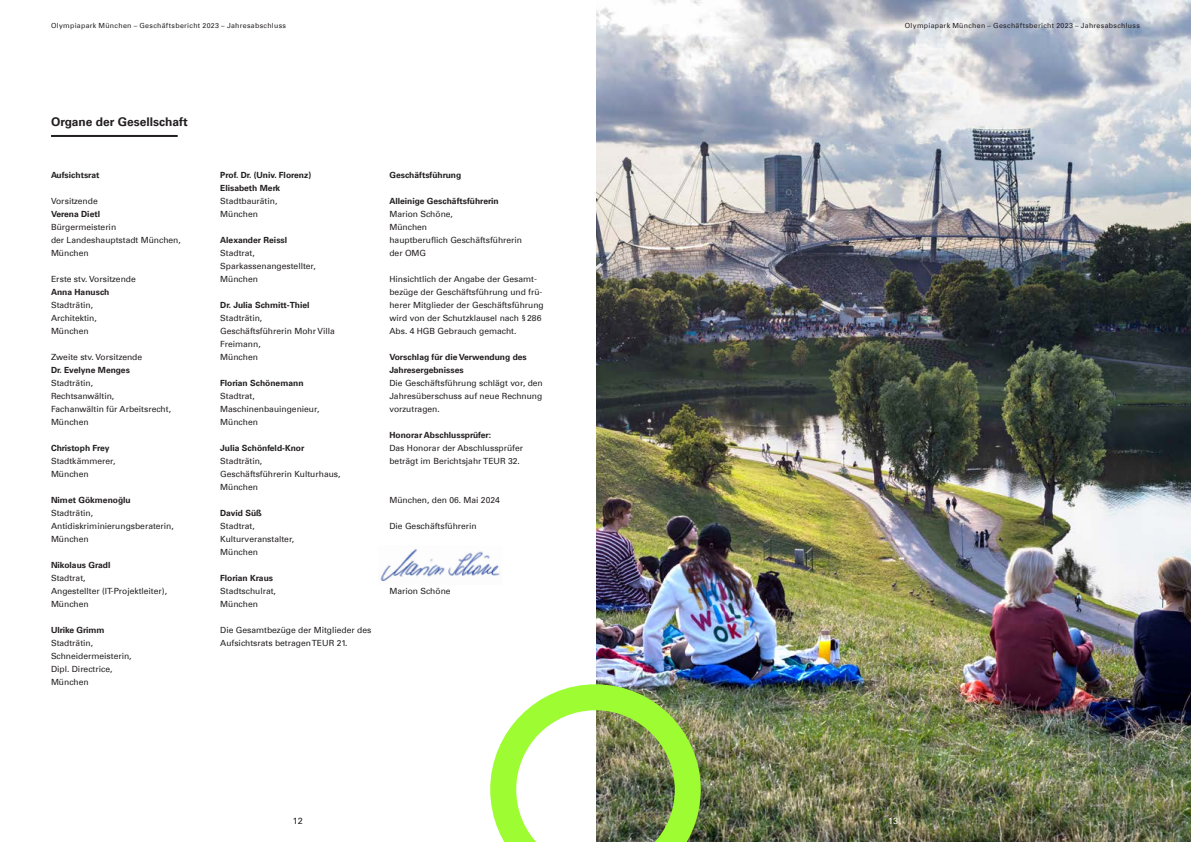
<style>
.page{position:relative;width:1191px;height:842px;background:#fff}
.page>*{position:absolute;margin:0;border:0;box-sizing:border-box;transform-origin:0 0}
.t1{font:700 12px "Univers Com 65";color:#231f20}
.t2{font:9px "Univers Com 55 Roman";color:#231f20}
.t3{font:9px "Univers Com 55 Roman";color:#fff}
.t4{font:8.5px/13px "Univers Com 55 Roman";color:#231f20}
.t5{font:700 8.5px/13px "Univers Com 65";color:#231f20}
.t6{font:7px "Univers Com 55 Roman";letter-spacing:.045em;color:#231f20}
</style>
<div class="page">
<img style="left:596px;top:0;width:595px;height:842px">
<hr style="left:51px;top:135px;width:127px;height:2px;background:#231f20">
<img style="left:380px;top:549px;width:120px;height:32px">
<img style="left:490px;top:684px;width:211px;height:158px">
<p class="t6" style="left:51px;top:21px;width:236px">Olympiapark München – Geschäftsbericht 2023 – Jahresabschluss</p>
<p class="t6" style="left:905px;top:21px;width:236px">Olympiapark München – Geschäftsbericht 2023 – Jahresabschluss</p>
<h1 class="t1" style="left:51px;top:115px;width:138px">Organe der Gesellschaft</h1>
<p class="t5" style="left:51px;top:169px;width:50px">Aufsichtsrat</p>
<p class="t4" style="left:51px;top:195px;width:48px">Vorsitzende</p>
<p class="t5" style="left:51px;top:208px;width:51px">Verena Dietl</p>
<p class="t4" style="left:51px;top:221px;width:131px">Bürgermeisterin<br>der Landeshauptstadt München,<br>München</p>
<p class="t4" style="left:51px;top:273px;width:86px">Erste stv. Vorsitzende</p>
<p class="t5" style="left:51px;top:286px;width:60px">Anna Hanusch</p>
<p class="t4" style="left:51px;top:299px;width:47px">Stadträtin,<br>Architektin,<br>München</p>
<p class="t4" style="left:51px;top:351px;width:93px">Zweite stv. Vorsitzende</p>
<p class="t5" style="left:51px;top:364px;width:80px">Dr. Evelyne Menges</p>
<p class="t4" style="left:51px;top:377px;width:121px">Stadträtin,<br>Rechtsanwältin,<br>Fachanwältin für Arbeitsrecht,<br>München</p>
<p class="t5" style="left:51px;top:442px;width:60px">Christoph Frey</p>
<p class="t4" style="left:51px;top:455px;width:66px">Stadtkämmerer,<br>München</p>
<p class="t5" style="left:51px;top:494px;width:81px">Nimet Gökmenoğlu</p>
<p class="t4" style="left:51px;top:507px;width:124px">Stadträtin,<br>Antidiskriminierungsberaterin,<br>München</p>
<p class="t5" style="left:51px;top:559px;width:61px">Nikolaus Gradl</p>
<p class="t4" style="left:51px;top:572px;width:117px">Stadtrat,<br>Angestellter (IT-Projektleiter),<br>München</p>
<p class="t5" style="left:51px;top:624px;width:55px">Ulrike Grimm</p>
<p class="t4" style="left:51px;top:637px;width:82px">Stadträtin,<br>Schneidermeisterin,<br>Dipl. Directrice,<br>München</p>
<p class="t5" style="left:220px;top:169px;width:93px">Prof. Dr. (Univ. Florenz)<br>Elisabeth Merk</p>
<p class="t4" style="left:220px;top:195px;width:59px">Stadtbaurätin,<br>München</p>
<p class="t5" style="left:220px;top:234px;width:68px">Alexander Reissl</p>
<p class="t4" style="left:220px;top:247px;width:97px">Stadtrat,<br>Sparkassenangestellter,<br>München</p>
<p class="t5" style="left:220px;top:299px;width:91px">Dr. Julia Schmitt-Thiel</p>
<p class="t4" style="left:220px;top:312px;width:116px">Stadträtin,<br>Geschäftsführerin Mohr Villa<br>Freimann,<br>München</p>
<p class="t5" style="left:220px;top:377px;width:85px">Florian Schönemann</p>
<p class="t4" style="left:220px;top:390px;width:101px">Stadtrat,<br>Maschinenbauingenieur,<br>München</p>
<p class="t5" style="left:220px;top:442px;width:86px">Julia Schönfeld-Knor</p>
<p class="t4" style="left:220px;top:455px;width:122px">Stadträtin,<br>Geschäftsführerin Kulturhaus,<br>München</p>
<p class="t5" style="left:220px;top:507px;width:43px">David Süß</p>
<p class="t4" style="left:220px;top:520px;width:75px">Stadtrat,<br>Kulturveranstalter,<br>München</p>
<p class="t5" style="left:220px;top:572px;width:54px">Florian Kraus</p>
<p class="t4" style="left:220px;top:585px;width:57px">Stadtschulrat,<br>München</p>
<p class="t4" style="left:220px;top:624px;width:153px">Die Gesamtbezüge der Mitglieder des<br>Aufsichtsrats betragen TEUR 21.</p>
<p class="t5" style="left:389px;top:169px;width:73px">Geschäftsführung</p>
<p class="t5" style="left:389px;top:195px;width:111px">Alleinige Geschäftsführerin</p>
<p class="t4" style="left:389px;top:208px;width:134px">Marion Schöne,<br>München<br>hauptberuflich Geschäftsführerin der OMG</p>
<p class="t4" style="left:389px;top:273px;width:156px">Hinsichtlich der Angabe der Gesamt&shy;bezüge der Geschäftsführung und frü&shy;herer Mitglieder der Geschäftsführung wird von der Schutzklausel nach §286<br>Abs. 4 HGB Gebrauch gemacht.</p>
<p class="t5" style="left:389px;top:351px;width:139px">Vorschlag für die Verwendung des<br>Jahresergebnisses</p>
<p class="t4" style="left:389px;top:377px;width:155px;text-align:justify">Die Geschäftsführung schlägt vor, den Jahresüberschuss auf neue Rechnung vorzutragen.</p>
<p class="t5" style="left:389px;top:429px;width:103px">Honorar Abschlussprüfer:</p>
<p class="t4" style="left:389px;top:442px;width:135px">Das Honorar der Abschlussprüfer beträgt im Berichtsjahr TEUR 32.</p>
<p class="t4" style="left:389px;top:494px;width:112px">München, den 06. Mai 2024</p>
<p class="t4" style="left:389px;top:520px;width:89px">Die Geschäftsführerin</p>
<p class="t4" style="left:389px;top:585px;width:63px">Marion Schöne</p>
<p class="t2" style="left:293px;top:815px;width:11px">12</p>
<p class="t3" style="left:888px;top:815px;width:11px">13</p>
</div>
